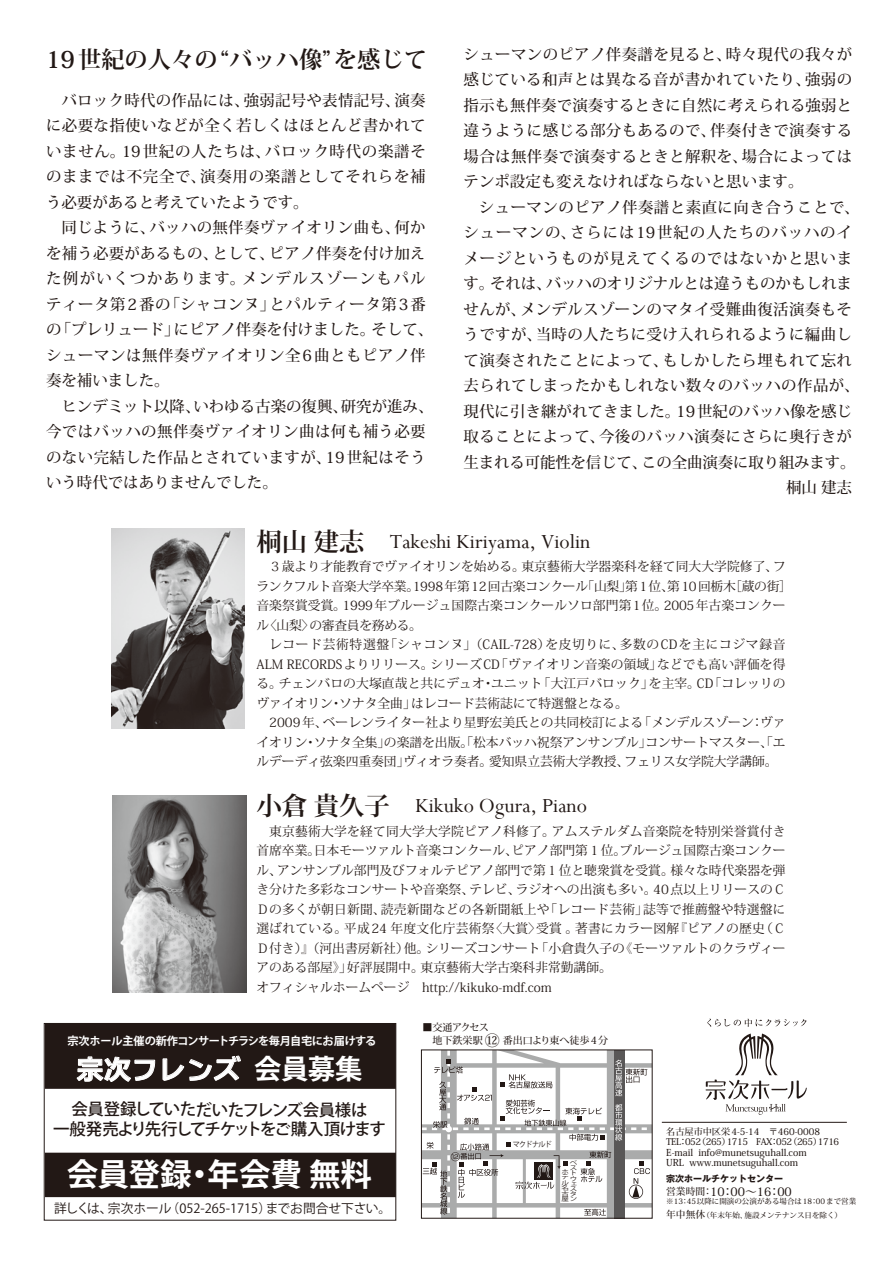
<style>
.page{position:relative;width:893px;height:1263px;background:#fff}
.page>*{position:absolute;margin:0;border:0;box-sizing:border-box;transform-origin:0 0}
.t1{font:700 31.5px "Koz Go Pro";color:#fff}
.t2{font:27.3px "Universal Line DSP E";color:#fff}
.t3{font:700 23.25px "Koz Min Pro";color:#221815}
.t4{font:22.35px "Perpetua";color:#221815}
.t5{font:500 16.35px/20px "Koz Go Pro";letter-spacing:-.07em;color:#221815;text-align:center}
.t6{font:500 15.45px/25.5px "Koz Min Pro";letter-spacing:.025em;color:#221815}
.t7{font:500 15.45px "Koz Min Pro";letter-spacing:-.01em;color:#221815}
.t8{font:500 15.45px "Koz Min Pro";letter-spacing:.005em;color:#221815}
.t9{font:500 15.45px "Koz Min Pro";letter-spacing:.055em;color:#221815}
.t10{font:500 15.45px "Koz Min Pro";letter-spacing:.05em;color:#221815}
.t11{font:500 15.45px "Koz Min Pro";color:#221815}
.t12{font:12.75px/19.5px "Koz Min Pro";letter-spacing:.005em;color:#221815}
.t13{font:12.75px "Koz Go Pro";color:#221815}
.t14{font:500 11.7px "Koz Min Pro";color:#221815}
.t15{font:700 11.25px "Koz Go Pro";letter-spacing:-.03em;color:#fff}
.t16{font:500 10.05px "Koz Min Pro";color:#221815}
.t17{font:500 9.45px/10.2px "Koz Min Pro";color:#221815}
.t18{font:500 9.15px/10.2px "Koz Min Pro";letter-spacing:-.05em;color:#221815}
.t19{font:700 9px "Gothic MB101 Pro";color:#221815}
.t20{font:500 7.5px/13.2px "Koz Min Pro";color:#221815}
.t21{font:7.5px "Koz Go Pro";letter-spacing:-.1em;color:#221815;scale:.95 1}
.t22{font:6px/5.1px "Koz Go Pro";color:#221815;text-align:right;scale:1.25 1}
.s1{font-family:"Koz Min Pro";font-weight:700;font-size:25.35px}
.s2{font-size:15px}
.s3{font-family:"Koz Go Pro";font-weight:700}
.s4{font-size:9.75px}
</style>
<div class="page">
<img style="left:111px;top:529px;width:134px;height:199px">
<img style="left:113px;top:795px;width:133px;height:197px">
<svg style="left:423px;top:1051px;width:228px;height:165px"></svg>
<div style="left:45px;top:1023px;width:351px;height:66px;background:#221815"></div>
<div style="left:45px;top:1153px;width:351px;height:44px;background:#221815"></div>
<svg style="left:77px;top:1056px;width:78px;height:26px"></svg>
<svg style="left:163px;top:1055px;width:78px;height:26px"></svg>
<hr style="left:662px;top:1122px;width:185px;height:1px;background:#221815">
<svg style="left:707px;top:1018px;width:100px;height:9px"></svg>
<svg style="left:706px;top:1033px;width:101px;height:82px"></svg>
<div style="left:44px;top:1023px;width:352px;height:197px;border:1px solid #221815"></div>
<h3 class="t3" style="left:46px;top:42px;width:382px">19世紀の人々の“バッハ像”を感じて</h3>
<p class="t6" style="left:46px;top:87px;width:389px">　バロック時代の作品には、強弱記号や表情記号、演奏に必要な指使いなどが全く若しくはほとんど書かれていません。19世紀の人たちは、バロック時代の楽譜そのままでは不完全で、演奏用の楽譜としてそれらを補う必要があると考えていたようです。<br>　同じように、バッハの無伴奏ヴァイオリン曲も、何かを補う必要があるもの、として、ピアノ伴奏を付け加えた例がいくつかあります。メンデルスゾーンもパルティータ第2番の「シャコンヌ」とパルティータ第3番の「プレリュード」にピアノ伴奏を付けました。そして、シューマンは無伴奏ヴァイオリン全6曲ともピアノ伴奏を補いました。<br>　ヒンデミット以降、いわゆる古楽の復興、研究が進み、今ではバッハの無伴奏ヴァイオリン曲は何も補う必要のない完結した作品とされていますが、19世紀はそういう時代ではありませんでした。</p>
<p class="t6" style="left:464px;top:41px;width:390px">シューマンのピアノ伴奏譜を見ると、時々現代の我々が</p>
<p class="t6" style="left:464px;top:66px;width:390px">感じている和声とは異なる音が書かれていたり、強弱の</p>
<p class="t8" style="left:464px;top:94px;width:390px">指示も無伴奏で演奏するときに自然に考えられる強弱と</p>
<p class="t6" style="left:464px;top:117px;width:390px">違うように感じる部分もあるので、伴奏付きで演奏する</p>
<p class="t6" style="left:464px;top:143px;width:390px">場合は無伴奏で演奏するときと解釈を、場合によっては</p>
<p class="t11" style="left:464px;top:170px;width:341px">テンポ設定も変えなければならないと思います。</p>
<p class="t6" style="left:464px;top:194px;width:398px">　シューマンのピアノ伴奏譜と素直に向き合うことで、</p>
<p class="t9" style="left:464px;top:221px;width:390px">シューマンの、さらには19世紀の人たちのバッハのイ</p>
<p class="t10" style="left:464px;top:247px;width:390px">メージというものが見えてくるのではないかと思いま</p>
<p class="t7" style="left:464px;top:272px;width:390px">す。それは、バッハのオリジナルとは違うものかもしれま</p>
<p class="t6" style="left:464px;top:295px;width:390px">せんが、メンデルスゾーンのマタイ受難曲復活演奏もそ</p>
<p class="t6" style="left:464px;top:321px;width:390px">うですが、当時の人たちに受け入れられるように編曲し</p>
<p class="t6" style="left:464px;top:346px;width:390px">て演奏されたことによって、もしかしたら埋もれて忘れ</p>
<p class="t6" style="left:464px;top:372px;width:398px">去られてしまったかもしれない数々のバッハの作品が、</p>
<p class="t8" style="left:464px;top:400px;width:390px">現代に引き継がれてきました。19世紀のバッハ像を感じ</p>
<p class="t6" style="left:464px;top:423px;width:390px">取ることによって、今後のバッハ演奏にさらに奥行きが</p>
<p class="t7" style="left:464px;top:451px;width:394px">生まれる可能性を信じて、この全曲演奏に取り組みます。</p>
<p class="t6" style="left:786px;top:474px;width:68px">桐山 建志</p>
<h3 class="t4" style="left:256px;top:527px;width:335px"><span class="s1">桐山 建志　</span>Takeshi Kiriyama, Violin</h3>
<p class="t12" style="left:256px;top:556px;width:537px">　３歳より才能教育でヴァイオリンを始める。東京藝術大学器楽科を経て同大大学院修了、フランクフルト音楽大学卒業。1998年第12回古楽コンクール「山梨」第1位、第10回栃木［蔵の街］音楽祭賞受賞。1999年ブルージュ国際古楽コンクールソロ部門第1位。2005年古楽コンクール〈山梨〉の審査員を務める。<br>　レコード芸術特選盤「シャコンヌ」（CAIL-728）を皮切りに、多数のCDを主にコジマ録音ALM RECORDSよりリリース。シリーズCD「ヴァイオリン音楽の領域」などでも高い評価を得る。チェンバロの大塚直哉と共にデュオ・ユニット「大江戸バロック」を主宰。CD「コレッリのヴァイオリン・ソナタ全曲」はレコード芸術誌にて特選盤となる。<br>　2009年、ベーレンライター社より星野宏美氏との共同校訂による「メンデルスゾーン：ヴァイオリン・ソナタ全集」の楽譜を出版。「松本バッハ祝祭アンサンブル」コンサートマスター、「エルデーディ弦楽四重奏団」ヴィオラ奏者。愛知県立芸術大学教授、フェリス女学院大学講師。</p>
<h3 class="t4" style="left:256px;top:792px;width:332px"><span class="s1">小倉 貴久子　</span>Kikuko Ogura, Piano</h3>
<p class="t12" style="left:256px;top:821px;width:531px">　東京藝術大学を経て同大学大学院ピアノ科修了。アムステルダム音楽院を特別栄誉賞付き首席卒業。日本モーツァルト音楽コンクール、ピアノ部門第１位。ブルージュ国際古楽コンクール、アンサンブル部門及びフォルテピアノ部門で第１位と聴衆賞を受賞。様々な時代楽器を弾き分けた多彩なコンサートや音楽祭、テレビ、ラジオへの出演も多い。40点以上リリースのＣＤの多くが朝日新聞、読売新聞などの各新聞紙上や「レコード芸術」誌等で推薦盤や特選盤に選ばれている。平成24 年度文化庁芸術祭〈大賞〉受賞 。著書にカラー図解『ピアノの歴史（ＣＤ付き）』（河出書房新社）他。シリーズコンサート「小倉貴久子の《モーツァルトのクラヴィーアのある部屋》」好評展開中。東京藝術大学古楽科非常勤講師。<br>オフィシャルホームページ　http://kikuko-mdf.com</p>
<p class="t16" style="left:422px;top:1020px;width:68px">■交通アクセス</p>
<p class="t15" style="left:67px;top:1034px;width:310px">宗次ホール主催の新作コンサートチラシを毎月自宅にお届けする</p>
<p class="t16" style="left:422px;top:1033px;width:187px">　地下鉄栄駅 <span class="s2">⑫</span> 番出口より東へ徒歩4分</p>
<h2 class="t2" style="left:76px;top:1056px;width:288px">宗次フレンズ<span class="s3">会員募集</span></h2>
<p class="t5" style="left:53px;top:1100px;width:334px">会員登録していただいたフレンズ会員様は<br>一般発売より先行してチケットをご購入頂けます</p>
<h1 class="t1" style="left:67px;top:1154px;width:307px">会員登録・年会費 無料</h1>
<p class="t13" style="left:54px;top:1200px;width:338px">詳しくは、宗次ホール（052-265-1715）までお問合せ下さい。</p>
<p class="t21" style="left:513px;top:1139px;width:43px">マクドナルド</p>
<p class="t22" style="left:562px;top:1161px;width:14px">ベス<br>ト<br>ウ<br>ェ<br>ス古タ屋ン</p>
<p class="t22" style="left:562px;top:1169px;width:7px;text-align:justify">ホテル名</p>
<p class="t18" style="left:666px;top:1126px;width:175px">名古屋市中区栄4-5-14　〒460-0008<br>TEL：052（265）1715　FAX：052（265）1716</p>
<p class="t17" style="left:666px;top:1147px;width:142px">E-mail info@munetsuguhall.com<br>URL www.munetsuguhall.com</p>
<p class="t14" style="left:666px;top:1183px;width:127px"><span class="s4">営業時間：</span>10：00～16：00</p>
<p class="t20" style="left:666px;top:1195px;width:191px">※13：45以降に開演の公演がある場合は18：00まで営業<span class="s4">年中無休</span>（年末年始、施設メンテナンス日を除く）</p>
<p class="t19" style="left:666px;top:1171px;width:119px">宗次ホールチケットセンター</p>
</div>
